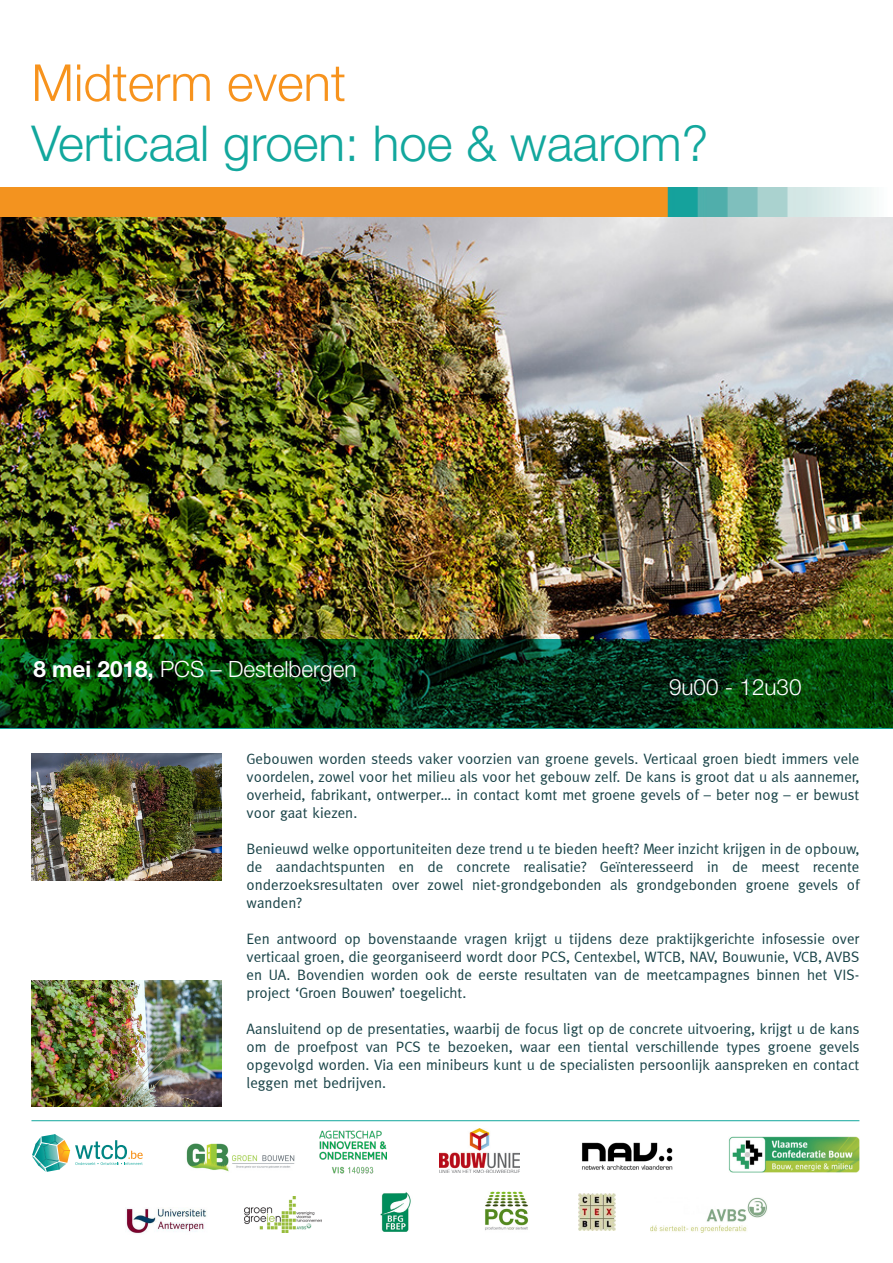
<style>
.page{position:relative;width:893px;height:1263px;background:#fff}
.page>*{position:absolute;margin:0;border:0;box-sizing:border-box;transform-origin:0 0}
.t1{font:300 51px "Helvetica Neue LT Std";color:#f7931d}
.t2{font:300 49.5px "Helvetica Neue LT Std";color:#12a79d}
.t3{font:300 22.5px "Helvetica Neue LT Std";color:#fff}
.basis{font:15px/18px "Meta";color:#184247;text-align:justify}
.s1{font-weight:700}
</style>
<div class="page">
<img style="left:0;top:217px;width:893px;height:422px">
<hr style="left:31px;top:1120px;width:828px;height:1px;background:#12a79d">
<svg style="left:0;top:639px;width:893px;height:89px;background:#063c11"></svg>
<img style="left:0;top:187px;width:872px;height:30px">
<img style="left:186px;top:1143px;width:109px;height:29px">
<img style="left:320px;top:1130px;width:67px;height:44px">
<svg style="left:32px;top:1134px;width:111px;height:38px"></svg>
<img style="left:31px;top:754px;width:190px;height:126px">
<img style="left:31px;top:980px;width:190px;height:127px">
<img style="left:439px;top:1128px;width:81px;height:45px">
<img style="left:244px;top:1196px;width:77px;height:36px">
<img style="left:381px;top:1192px;width:30px;height:40px">
<img style="left:578px;top:1193px;width:38px;height:37px">
<img style="left:582px;top:1142px;width:91px;height:28px">
<img style="left:126px;top:1208px;width:81px;height:26px">
<img style="left:728px;top:1136px;width:131px;height:36px">
<img style="left:485px;top:1191px;width:44px;height:40px">
<img style="left:650px;top:1197px;width:117px;height:35px">
<p class="t1" style="left:31px;top:52px;width:316px">Midterm event</p>
<p class="t2" style="left:31px;top:113px;width:678px">Verticaal groen: hoe &amp; waarom?</p>
<p class="t3" style="left:33px;top:655px;width:324px"><span class="s1">8 mei 2018,</span> PCS – Destelbergen</p>
<p class="t3" style="left:669px;top:674px;width:134px">9u00 - 12u30</p>
<p class="basis" style="left:247px;top:749px;width:614px">Gebouwen worden steeds vaker voorzien van groene gevels. Verticaal groen biedt immers vele voordelen, zowel voor het milieu als voor het gebouw zelf. De kans is groot dat u als aannemer, overheid, fabrikant, ontwerper… in contact komt met groene gevels of – beter nog – er bewust voor gaat kiezen.</p>
<p class="basis" style="left:247px;top:839px;width:614px">Benieuwd welke opportuniteiten deze trend u te bieden heeft? Meer inzicht krijgen in de opbouw, de aandachtspunten en de concrete realisatie? Geïnteresseerd in de meest recente onderzoeksresultaten over zowel niet-grondgebonden als grondgebonden groene gevels of wanden?</p>
<p class="basis" style="left:247px;top:929px;width:614px">Een antwoord op bovenstaande vragen krijgt u tijdens deze praktijkgerichte infosessie over verticaal groen, die georganiseerd wordt door PCS, Centexbel, WTCB, NAV, Bouwunie, VCB, AVBS en UA. Bovendien worden ook de eerste resultaten van de meetcampagnes binnen het VIS&shy;project ‘Groen Bouwen’ toegelicht.</p>
<p class="basis" style="left:247px;top:1019px;width:614px">Aansluitend op de presentaties, waarbij de focus ligt op de concrete uitvoering, krijgt u de kans om de proefpost van PCS te bezoeken, waar een tiental verschillende types groene gevels opgevolgd worden. Via een minibeurs kunt u de specialisten persoonlijk aanspreken en contact leggen met bedrijven.</p>
</div>
